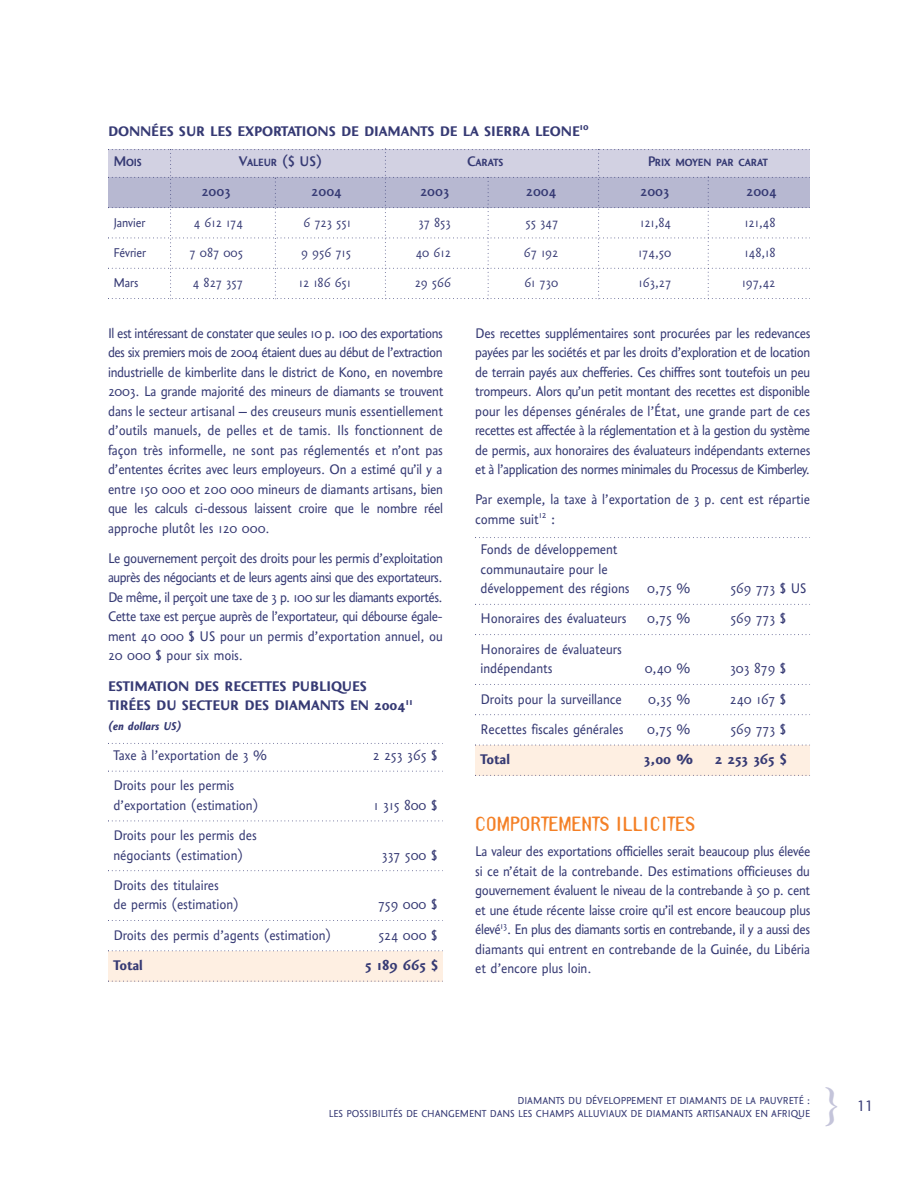
<style>
.page{position:relative;width:918px;height:1188px;background:#fff}
.page>*{position:absolute;margin:0;border:0;box-sizing:border-box;transform-origin:0 0}
.t1{font:700 18px "Template Gothic";color:#f48026}
.t2{font:18px "Coeval Expert";color:#363a74}
.t3{font:16.5px/19.5px "Coeval";color:#363a74}
.t4{font:700 16.5px/19.5px "Coeval";color:#363a74}
.t5{font:500 16.5px "Coeval Expert";color:#363a74}
.t6{font:15px "Coeval";color:#363a74}
.t7{font:italic 700 13.5px "Coeval";color:#363a74}
.t8{font:12px/13.5px "Coeval Expert";color:#363a74;text-align:right}
.s1{font-family:"Rotis Sans Serif";font-weight:300;font-size:39.45px;color:#c4c4da}
</style>
<div class="page">
<div style="left:108px;top:951px;width:335px;height:30px;background:#feefe2"></div>
<div style="left:475px;top:745px;width:335px;height:30px;background:#feefe2"></div>
<svg style="left:108px;top:743px;width:335px;height:1px"></svg>
<svg style="left:108px;top:771px;width:335px;height:1px"></svg>
<svg style="left:108px;top:821px;width:335px;height:1px"></svg>
<svg style="left:108px;top:870px;width:335px;height:1px"></svg>
<svg style="left:108px;top:920px;width:335px;height:1px"></svg>
<svg style="left:108px;top:950px;width:335px;height:1px"></svg>
<svg style="left:108px;top:981px;width:335px;height:1px"></svg>
<svg style="left:475px;top:537px;width:335px;height:1px"></svg>
<svg style="left:475px;top:604px;width:335px;height:1px"></svg>
<svg style="left:475px;top:634px;width:335px;height:1px"></svg>
<svg style="left:475px;top:684px;width:335px;height:1px"></svg>
<svg style="left:475px;top:714px;width:335px;height:1px"></svg>
<svg style="left:475px;top:745px;width:335px;height:1px"></svg>
<svg style="left:475px;top:775px;width:335px;height:1px"></svg>
<svg style="left:108px;top:149px;width:702px;height:150px"></svg>
<p class="t4" style="left:108px;top:120px;width:482px">DONNÉES SUR LES EXPORTATIONS DE DIAMANTS DE LA SIERRA LEONE<sup>10</sup></p>
<p class="t5" style="left:113px;top:151px;width:30px">Mois</p>
<p class="t5" style="left:239px;top:151px;width:85px">Valeur ($ US)</p>
<p class="t5" style="left:467px;top:151px;width:38px">Carats</p>
<p class="t5" style="left:648px;top:151px;width:122px">Prix moyen par carat</p>
<p class="t5" style="left:201px;top:181px;width:31px">2003</p>
<p class="t5" style="left:311px;top:181px;width:32px">2004</p>
<p class="t5" style="left:420px;top:181px;width:31px">2003</p>
<p class="t5" style="left:526px;top:181px;width:32px">2004</p>
<p class="t5" style="left:640px;top:181px;width:31px">2003</p>
<p class="t5" style="left:746px;top:181px;width:32px">2004</p>
<p class="t6" style="left:113px;top:213px;width:33px">Janvier</p>
<p class="t6" style="left:194px;top:213px;width:51px">4 612 174</p>
<p class="t6" style="left:303px;top:213px;width:49px">6 723 551</p>
<p class="t6" style="left:418px;top:213px;width:34px">37 853</p>
<p class="t6" style="left:526px;top:213px;width:34px">55 347</p>
<p class="t6" style="left:640px;top:213px;width:33px">121,84</p>
<p class="t6" style="left:744px;top:213px;width:33px">121,48</p>
<p class="t6" style="left:113px;top:243px;width:34px">Février</p>
<p class="t6" style="left:190px;top:243px;width:55px">7 087 005</p>
<p class="t6" style="left:301px;top:243px;width:51px">9 956 715</p>
<p class="t6" style="left:416px;top:243px;width:37px">40 612</p>
<p class="t6" style="left:524px;top:243px;width:36px">67 192</p>
<p class="t6" style="left:638px;top:243px;width:35px">174,50</p>
<p class="t6" style="left:745px;top:243px;width:32px">148,18</p>
<p class="t6" style="left:113px;top:273px;width:26px">Mars</p>
<p class="t6" style="left:193px;top:273px;width:52px">4 827 357</p>
<p class="t6" style="left:299px;top:273px;width:54px">12 186 651</p>
<p class="t6" style="left:415px;top:273px;width:38px">29 566</p>
<p class="t6" style="left:524px;top:273px;width:35px">61 730</p>
<p class="t6" style="left:639px;top:273px;width:34px">163,27</p>
<p class="t6" style="left:742px;top:273px;width:35px">197,42</p>
<p class="t3" style="left:108px;top:322px;width:337px;text-align:justify">Il est intéressant de constater que seules 10 p. 100 des exportations des six premiers mois de 2004 étaient dues au début de l’extraction industrielle de kimberlite dans le district de Kono, en novembre 2003. La grande majorité des mineurs de diamants se trouvent dans le secteur artisanal – des creuseurs munis essentiellement d’outils manuels, de pelles et de tamis. Ils fonctionnent de façon très informelle, ne sont pas réglementés et n’ont pas d’ententes écrites avec leurs employeurs. On a estimé qu’il y a entre 150 000 et 200 000 mineurs de diamants artisans, bien que les calculs ci-dessous laissent croire que le nombre réel approche plutôt les 120 000.</p>
<p class="t3" style="left:108px;top:547px;width:336px;text-align:justify">Le gouvernement perçoit des droits pour les permis d’exploitation auprès des négociants et de leurs agents ainsi que des exportateurs.<br>De même, il perçoit une taxe de 3 p. 100 sur les diamants exportés.<br>Cette taxe est perçue auprès de l’exportateur, qui débourse égale&shy;ment 40 000 $ US pour un permis d’exportation annuel, ou 20 000 $ pour six mois.</p>
<p class="t4" style="left:108px;top:675px;width:306px">ESTIMATION DES RECETTES PUBLIQUES<br>TIRÉES DU SECTEUR DES DIAMANTS EN 2004<sup>11</sup></p>
<p class="t7" style="left:108px;top:717px;width:75px">(en dollars US)</p>
<p class="t3" style="left:113px;top:745px;width:155px">Taxe à l’exportation de 3 %</p>
<p class="t3" style="left:373px;top:745px;width:66px">2 253 365 $</p>
<p class="t3" style="left:113px;top:775px;width:146px">Droits pour les permis d’exportation (estimation)</p>
<p class="t3" style="left:374px;top:794px;width:65px">1 315 800 $</p>
<p class="t3" style="left:113px;top:825px;width:145px">Droits pour les permis des négociants (estimation)</p>
<p class="t3" style="left:113px;top:874px;width:127px">Droits des titulaires<br>de permis (estimation)</p>
<p class="t3" style="left:382px;top:844px;width:57px">337 500 $</p>
<p class="t3" style="left:378px;top:894px;width:61px">759 000 $</p>
<p class="t3" style="left:113px;top:924px;width:219px">Droits des permis d’agents (estimation)</p>
<p class="t3" style="left:378px;top:924px;width:61px">524 000 $</p>
<p class="t4" style="left:113px;top:955px;width:31px">Total</p>
<p class="t4" style="left:365px;top:955px;width:75px">5 189 665 $</p>
<p class="t3" style="left:475px;top:322px;width:337px;text-align:justify">Des recettes supplémentaires sont procurées par les redevances payées par les sociétés et par les droits d’exploration et de location de terrain payés aux chefferies. Ces chiffres sont toutefois un peu trompeurs. Alors qu’un petit montant des recettes est disponible pour les dépenses générales de l’État, une grande part de ces recettes est affectée à la réglementation et à la gestion du système de permis, aux honoraires des évaluateurs indépendants externes et à l’application des normes minimales du Processus de Kimberley.</p>
<p class="t3" style="left:475px;top:489px;width:336px">Par exemple, la taxe à l’exportation de 3 p. cent est répartie comme suit<sup>12</sup> :</p>
<p class="t3" style="left:481px;top:539px;width:211px">Fonds de développement communautaire pour le développement des régions 0,75 %</p>
<p class="t3" style="left:730px;top:578px;width:78px">569 773 $ US</p>
<p class="t3" style="left:481px;top:608px;width:147px">Honoraires des évaluateurs</p>
<p class="t3" style="left:647px;top:608px;width:45px">0,75 %</p>
<p class="t3" style="left:730px;top:608px;width:57px">569 773 $</p>
<p class="t3" style="left:481px;top:638px;width:143px">Honoraires de évaluateurs indépendants</p>
<p class="t3" style="left:645px;top:658px;width:47px">0,40 %</p>
<p class="t3" style="left:730px;top:658px;width:58px">303 879 $</p>
<p class="t3" style="left:481px;top:688px;width:143px">Droits pour la surveillance</p>
<p class="t3" style="left:648px;top:688px;width:44px">0,35 %</p>
<p class="t3" style="left:730px;top:688px;width:58px">240 167 $</p>
<p class="t3" style="left:481px;top:718px;width:144px">Recettes fiscales générales</p>
<p class="t3" style="left:647px;top:718px;width:45px">0,75 %</p>
<p class="t3" style="left:730px;top:718px;width:57px">569 773 $</p>
<p class="t4" style="left:481px;top:749px;width:31px">Total</p>
<p class="t4" style="left:644px;top:749px;width:50px">3,00 %</p>
<p class="t4" style="left:715px;top:749px;width:74px">2 253 365 $</p>
<p class="t1" style="left:475px;top:814px;width:222px">COMPORTEMENTS ILLICITES</p>
<p class="t3" style="left:475px;top:841px;width:337px;text-align:justify">La valeur des exportations officielles serait beaucoup plus élevée si ce n’était de la contrebande. Des estimations officieuses du gouvernement évaluent le niveau de la contrebande à 50 p. cent et une étude récente laisse croire qu’il est encore beaucoup plus élevé<sup>13</sup>. En plus des diamants sortis en contrebande, il y a aussi des diamants qui entrent en contrebande de la Guinée, du Libéria et d’encore plus loin.</p>
<p class="t8" style="left:329px;top:1093px;width:483px">DIAMANTS DU DÉVELOPPEMENT ET DIAMANTS DE LA PAUVRETÉ :<br>LES POSSIBILITÉS DE CHANGEMENT DANS LES CHAMPS ALLUVIAUX DE DIAMANTS ARTISANAUX EN AFRIQUE</p>
<p class="t2" style="left:822px;top:1094px;width:52px"><span class="s1">}</span> 11</p>
</div>
